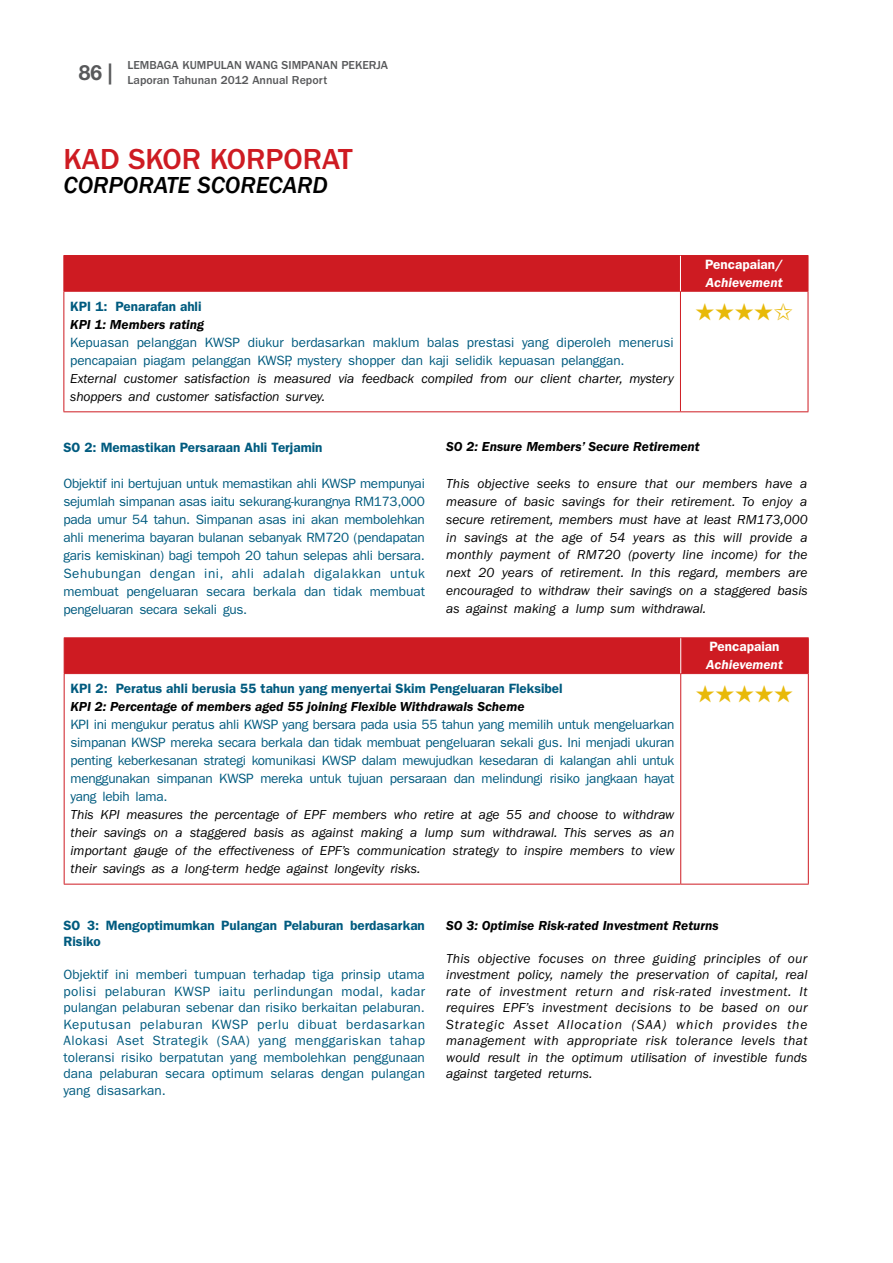
<style>
.page{position:relative;width:893px;height:1263px;background:#fff}
.page>*{position:absolute;margin:0;border:0;box-sizing:border-box;transform-origin:0 0}
.t1{font:500 30px "ITC Franklin Gothic Std";color:#ce1b22}
.t2{font:24px "ITC Franklin Gothic Std Med It";color:#000}
.t3{font:24px "Zapf Dingbats ITC";color:#e8b909}
.t4{font:13.5px/18px "ITC Franklin Gothic Std";letter-spacing:-.01em;color:#005b7f;text-align:justify}
.t5{font:italic 13.5px/18px "ITC Franklin Gothic Std";letter-spacing:-.005em;color:#000;text-align:justify}
.t6{font:600 13.5px/16.5px "ITC Franklin Gothic Std";color:#005b7f}
.t7{font:italic 600 13.5px "ITC Franklin Gothic Std";color:#000}
.t8{font:italic 600 13.5px "ITC Franklin Gothic Std";color:#fff}
.t9{font:600 13.5px "ITC Franklin Gothic Std";color:#fff}
.t10{font:500 12px/15px "ITC Franklin Gothic Std";color:#58595b}
</style>
<div class="page">
<div style="left:64px;top:256px;width:744px;height:35px;background:#ce1b22"></div>
<hr style="left:63px;top:292px;width:1px;height:119px;background:#ce1b22">
<hr style="left:680px;top:292px;width:1px;height:119px;background:#ce1b22">
<hr style="left:808px;top:292px;width:1px;height:119px;background:#ce1b22">
<hr style="left:63px;top:411px;width:617px;height:1px;background:#ce1b22">
<hr style="left:680px;top:411px;width:128px;height:1px;background:#ce1b22">
<hr style="left:63px;top:255px;width:617px;height:1px;background:#ce1b22">
<hr style="left:63px;top:256px;width:1px;height:35px;background:#ce1b22">
<hr style="left:63px;top:291px;width:617px;height:1px;background:#ce1b22">
<hr style="left:680px;top:255px;width:128px;height:1px;background:#ce1b22">
<hr style="left:808px;top:256px;width:1px;height:35px;background:#ce1b22">
<hr style="left:680px;top:291px;width:128px;height:1px;background:#ce1b22">
<hr style="left:680px;top:256px;width:1px;height:35px;background:#fff">
<div style="left:65px;top:638px;width:743px;height:35px;background:#ce1b22"></div>
<svg style="left:65px;top:674px;width:743px;height:210px"></svg>
<hr style="left:64px;top:674px;width:1px;height:210px;background:#ce1b22">
<hr style="left:680px;top:674px;width:1px;height:210px;background:#ce1b22">
<hr style="left:808px;top:674px;width:1px;height:210px;background:#ce1b22">
<hr style="left:64px;top:884px;width:617px;height:1px;background:#ce1b22">
<hr style="left:681px;top:884px;width:128px;height:1px;background:#ce1b22">
<hr style="left:681px;top:637px;width:128px;height:1px;background:#ce1b22">
<hr style="left:808px;top:638px;width:1px;height:35px;background:#ce1b22">
<hr style="left:681px;top:673px;width:128px;height:1px;background:#ce1b22">
<hr style="left:64px;top:637px;width:617px;height:1px;background:#ce1b22">
<hr style="left:64px;top:638px;width:1px;height:35px;background:#ce1b22">
<hr style="left:64px;top:673px;width:617px;height:1px;background:#ce1b22">
<hr style="left:680px;top:638px;width:1px;height:35px;background:#fff">
<p class="t10" style="left:79px;top:58px;width:311px;text-indent:49px">LEMBAGA KUMPULAN WANG SIMPANAN PEKERJA<br><sup>86</sup> <sup>|</sup> LAPORAN TAHUNAN 2012 ANNUAL REPORT</p>
<h1 class="t1" style="left:63px;top:143px;width:291px">KAD SKOR KORPORAT</h1>
<h2 class="t2" style="left:63px;top:172px;width:266px">CORPORATE SCORECARD</h2>
<p class="t6" style="left:70px;top:298px;width:133px">KPI 1: Penarafan ahli</p>
<p class="t7" style="left:70px;top:317px;width:136px">KPI 1: Members rating</p>
<p class="t4" style="left:70px;top:334px;width:605px">Kepuasan pelanggan KWSP diukur berdasarkan maklum balas prestasi yang diperoleh menerusi pencapaian piagam pelanggan KWSP, mystery shopper dan kaji selidik kepuasan pelanggan.</p>
<p class="t5" style="left:70px;top:370px;width:605px">External customer satisfaction is measured via feedback compiled from our client charter, mystery shoppers and customer satisfaction survey.</p>
<p class="t9" style="left:705px;top:256px;width:79px">Pencapaian/</p>
<p class="t8" style="left:706px;top:275px;width:78px">Achievement</p>
<h2 class="t3" style="left:695px;top:301px;width:100px">★★★★✩</h2>
<p class="t6" style="left:63px;top:439px;width:261px">SO 2: Memastikan Persaraan Ahli Terjamin</p>
<p class="t4" style="left:63px;top:474px;width:363px">Objektif ini bertujuan untuk memastikan ahli KWSP mempunyai sejumlah simpanan asas iaitu sekurang-kurangnya RM173,000 pada umur 54 tahun. Simpanan asas ini akan membolehkan ahli menerima bayaran bulanan sebanyak RM720 (pendapatan garis kemiskinan) bagi tempoh 20 tahun selepas ahli bersara.<br>Sehubungan dengan ini, ahli adalah digalakkan untuk membuat pengeluaran secara berkala dan tidak membuat pengeluaran secara sekali gus.</p>
<p class="t7" style="left:446px;top:439px;width:255px">SO 2: Ensure Members’ Secure Retirement</p>
<p class="t5" style="left:446px;top:474px;width:363px">This objective seeks to ensure that our members have a measure of basic savings for their retirement. To enjoy a secure retirement, members must have at least RM173,000 in savings at the age of 54 years as this will provide a monthly payment of RM720 (poverty line income) for the next 20 years of retirement. In this regard, members are encouraged to withdraw their savings on a staggered basis as against making a lump sum withdrawal.</p>
<p class="t9" style="left:710px;top:639px;width:71px">Pencapaian</p>
<p class="t8" style="left:706px;top:657px;width:78px">Achievement</p>
<p class="t6" style="left:71px;top:681px;width:494px">KPI 2: Peratus ahli berusia 55 tahun yang menyertai Skim Pengeluaran Fleksibel</p>
<p class="t7" style="left:71px;top:699px;width:455px">KPI 2: Percentage of members aged 55 joining Flexible Withdrawals Scheme</p>
<p class="t4" style="left:71px;top:716px;width:605px">KPI ini mengukur peratus ahli KWSP yang bersara pada usia 55 tahun yang memilih untuk mengeluarkan simpanan KWSP mereka secara berkala dan tidak membuat pengeluaran sekali gus. Ini menjadi ukuran penting keberkesanan strategi komunikasi KWSP dalam mewujudkan kesedaran di kalangan ahli untuk menggunakan simpanan KWSP mereka untuk tujuan persaraan dan melindungi risiko jangkaan hayat yang lebih lama.</p>
<p class="t5" style="left:71px;top:806px;width:605px">This KPI measures the percentage of EPF members who retire at age 55 and choose to withdraw their savings on a staggered basis as against making a lump sum withdrawal. This serves as an important gauge of the effectiveness of EPF’s communication strategy to inspire members to view their savings as a long-term hedge against longevity risks.</p>
<h2 class="t3" style="left:696px;top:683px;width:99px">★★★★★</h2>
<p class="t6" style="left:63px;top:917px;width:363px">SO 3: Mengoptimumkan Pulangan Pelaburan berdasarkan<br>Risiko</p>
<p class="t4" style="left:63px;top:967px;width:363px;line-height:16.5px">Objektif ini memberi tumpuan terhadap tiga prinsip utama polisi pelaburan KWSP iaitu perlindungan modal, kadar pulangan pelaburan sebenar dan risiko berkaitan pelaburan.<br>Keputusan pelaburan KWSP perlu dibuat berdasarkan Alokasi Aset Strategik (SAA) yang menggariskan tahap toleransi risiko berpatutan yang membolehkan penggunaan dana pelaburan secara optimum selaras dengan pulangan yang disasarkan.</p>
<p class="t7" style="left:446px;top:918px;width:274px">SO 3: Optimise Risk-rated Investment Returns</p>
<p class="t5" style="left:446px;top:950px;width:363px;line-height:16.5px">This objective focuses on three guiding principles of our investment policy, namely the preservation of capital, real rate of investment return and risk-rated investment. It requires EPF’s investment decisions to be based on our Strategic Asset Allocation (SAA) which provides the management with appropriate risk tolerance levels that would result in the optimum utilisation of investible funds against targeted returns.</p>
</div>
